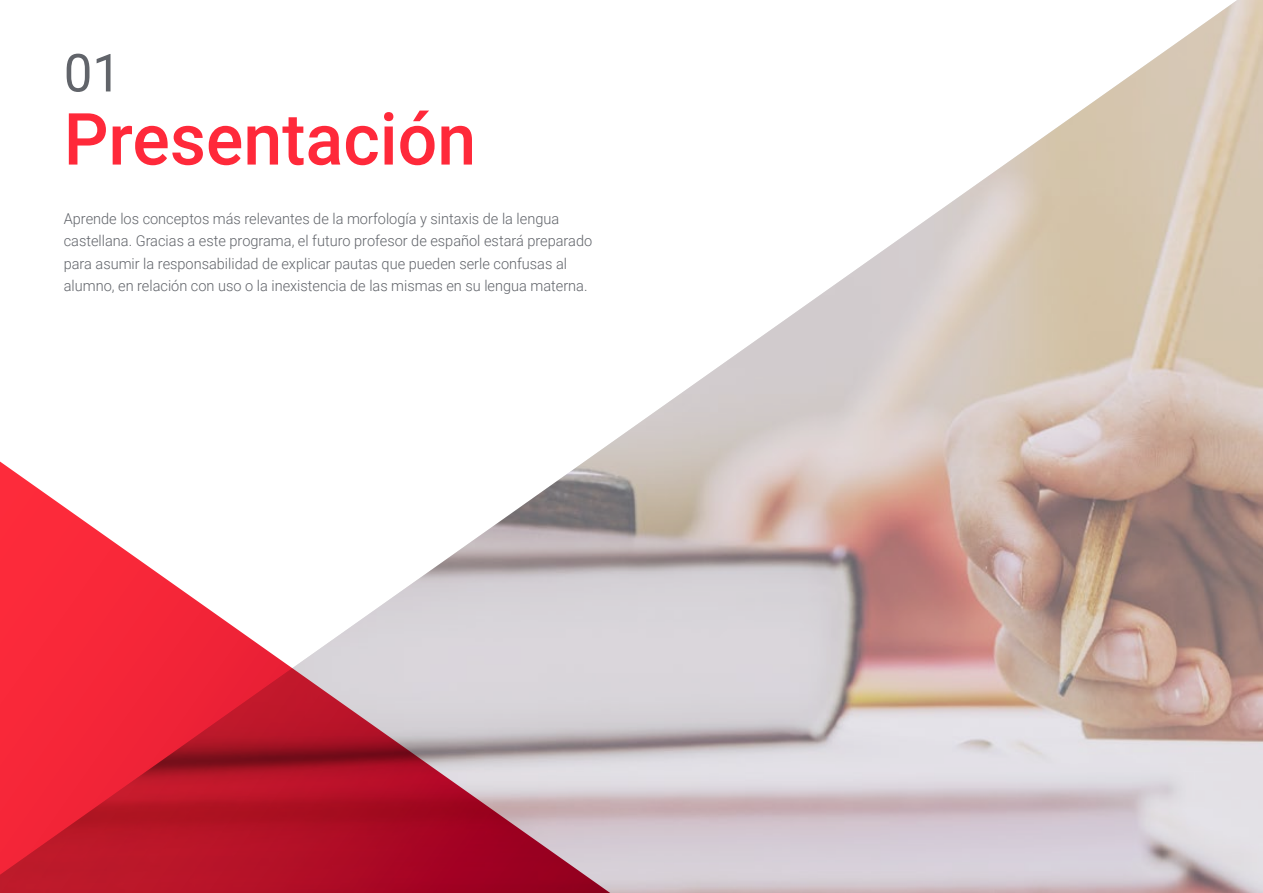
<style>
.page{position:relative;width:1263px;height:893px;background:#fff}
.page>*{position:absolute;margin:0;border:0;box-sizing:border-box;transform-origin:0 0}
.t1{font:500 72px "Roboto";color:#ff293a}
.t2{font:52.5px "Roboto";color:#61646a}
.t3{font:300 15px/22.5px "Roboto";color:#61646a}
</style>
<div class="page">
<img style="left:607px;top:0;width:656px;height:893px">
<svg style="left:0;top:446px;width:640px;height:447px"></svg>
<h2 class="t2" style="left:64px;top:36px;width:59px">01</h2>
<h1 class="t1" style="left:64px;top:89px;width:414px">Presentación</h1>
<p class="t3" style="left:64px;top:207px;width:530px">Aprende los conceptos más relevantes de la morfología y sintaxis de la lengua castellana. Gracias a este programa, el futuro profesor de español estará preparado para asumir la responsabilidad de explicar pautas que pueden serle confusas al alumno, en relación con uso o la inexistencia de las mismas en su lengua materna.</p>
</div>
